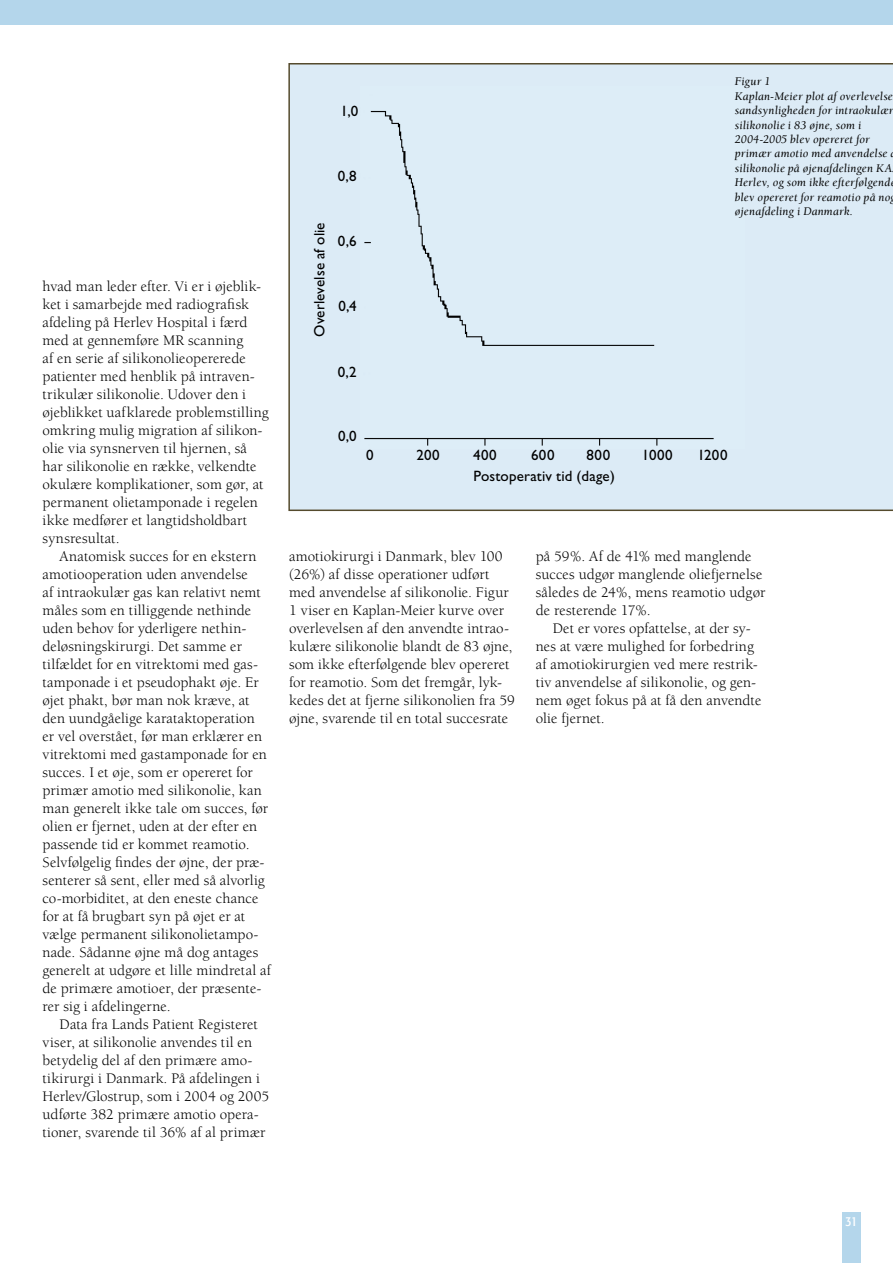
<style>
.page{position:relative;width:893px;height:1263px;background:#fff}
.page>*{position:absolute;margin:0;border:0;box-sizing:border-box;transform-origin:0 0}
.t1{font:15px/18px "Berkeley";letter-spacing:.005em;color:#000}
.t2{font:15px "Gill Sans";letter-spacing:.01em;color:#000}
.t3{font:condensed 13.5px "Formata";color:#fff}
.t4{font:italic 12px/14.4px "Berkeley";letter-spacing:.01em;color:#000}
</style>
<div class="page">
<div style="left:842px;top:1212px;width:19px;height:51px;background:#b4d6eb"></div>
<div style="left:457px;top:0;width:436px;height:25px;background:#b4d6eb"></div>
<div style="left:0;top:0;width:457px;height:25px;background:#b4d6eb"></div>
<div style="left:288px;top:63px;width:605px;height:448px;background:#dcebf6"></div>
<div style="left:361px;top:87px;width:383px;height:362px;background:#ddedf7"></div>
<p class="t1" style="left:43px;top:278px;width:228px">hvad man leder efter. Vi er i øjeblik&shy;ket i samarbejde med radiografisk afdeling på Herlev Hospital i færd med at gennemføre MR scanning<br>af en serie af silikonolieopererede patienter med henblik på intraven&shy;trikulær silikonolie. Udover den i øjeblikket uafklarede problemstilling omkring mulig migration af silikon&shy;olie via synsnerven til hjernen, så har silikonolie en række, velkendte okulære komplikationer, som gør, at permanent olietamponade i regelen ikke medfører et langtidsholdbart synsresultat.</p>
<p class="t1" style="left:43px;top:548px;width:230px;text-indent:17px">Anatomisk succes for en ekstern amotiooperation uden anvendelse<br>af intraokulær gas kan relativt nemt måles som en tilliggende nethinde uden behov for yderligere nethin&shy;deløsningskirurgi. Det samme er tilfældet for en vitrektomi med gas&shy;tamponade i et pseudophakt øje. Er øjet phakt, bør man nok kræve, at den uundgåelige karataktoperation<br>er vel overstået, før man erklærer en vitrektomi med gastamponade for en succes. I et øje, som er opereret for primær amotio med silikonolie, kan man generelt ikke tale om succes, før olien er fjernet, uden at der efter en passende tid er kommet reamotio.<br>Selvfølgelig findes der øjne, der præ&shy;senterer så sent, eller med så alvorlig co-morbiditet, at den eneste chance for at få brugbart syn på øjet er at vælge permanent silikonolietampo&shy;nade. Sådanne øjne må dog antages generelt at udgøre et lille mindretal af de primære amotioer, der præsente&shy;rer sig i afdelingerne.</p>
<p class="t1" style="left:43px;top:1016px;width:228px;text-indent:17px">Data fra Lands Patient Registeret viser, at silikonolie anvendes til en betydelig del af den primære amo&shy;tikirurgi i Danmark. På afdelingen i Herlev/Glostrup, som i 2004 og 2005 udførte 382 primære amotio opera&shy;tioner, svarende til 36% af al primær</p>
<p class="t2" style="left:340px;top:102px;width:20px">1,0</p>
<p class="t2" style="left:338px;top:167px;width:20px">0,8</p>
<p class="t2" style="left:311px;top:337px;width:116px;rotate:-90deg">Overlevelse af olie</p>
<p class="t2" style="left:338px;top:232px;width:20px">0,6</p>
<p class="t2" style="left:338px;top:298px;width:20px">0,4</p>
<p class="t2" style="left:338px;top:363px;width:20px">0,2</p>
<p class="t4" style="left:735px;top:75px;width:160px">Figur 1<br>Kaplan-Meier plot af overlevelse sandsynligheden for intraokulær silikonolie i 83 øjne, som i<br>2004-2005 blev opereret for primær amotio med anvendelse silikonolie på øjenafdelingen KA<br>Herlev, og som ikke efterfølgend blev opereret for reamotio på no øjenafdeling i Danmark.</p>
<p class="t2" style="left:338px;top:428px;width:20px">0,0</p>
<p class="t2" style="left:366px;top:446px;width:9px">0</p>
<p class="t2" style="left:416px;top:446px;width:25px">200</p>
<p class="t2" style="left:473px;top:446px;width:25px">400</p>
<p class="t2" style="left:531px;top:446px;width:25px">600</p>
<p class="t2" style="left:587px;top:446px;width:25px">800</p>
<p class="t2" style="left:642px;top:446px;width:32px">1000</p>
<p class="t2" style="left:697px;top:446px;width:32px">1200</p>
<p class="t2" style="left:474px;top:467px;width:143px">Postoperativ tid (dage)</p>
<p class="t1" style="left:289px;top:548px;width:227px">amotiokirurgi i Danmark, blev 100 (26%) af disse operationer udført med anvendelse af silikonolie. Figur 1 viser en Kaplan-Meier kurve over overlevelsen af den anvendte intrao&shy;kulære silikonolie blandt de 83 øjne, som ikke efterfølgende blev opereret for reamotio. Som det fremgår, lyk&shy;kedes det at fjerne silikonolien fra 59 øjne, svarende til en total succesrate</p>
<p class="t1" style="left:536px;top:548px;width:231px">på 59%. Af de 41% med manglende succes udgør manglende oliefjernelse således de 24%, mens reamotio udgør de resterende 17%.</p>
<p class="t1" style="left:536px;top:620px;width:227px;text-indent:17px">Det er vores opfattelse, at der sy&shy;nes at være mulighed for forbedring af amotiokirurgien ved mere restrik&shy;tiv anvendelse af silikonolie, og gen&shy;nem øget fokus på at få den anvendte olie fjernet.</p>
<p class="t3" style="left:845px;top:1213px;width:13px">31</p>
</div>
